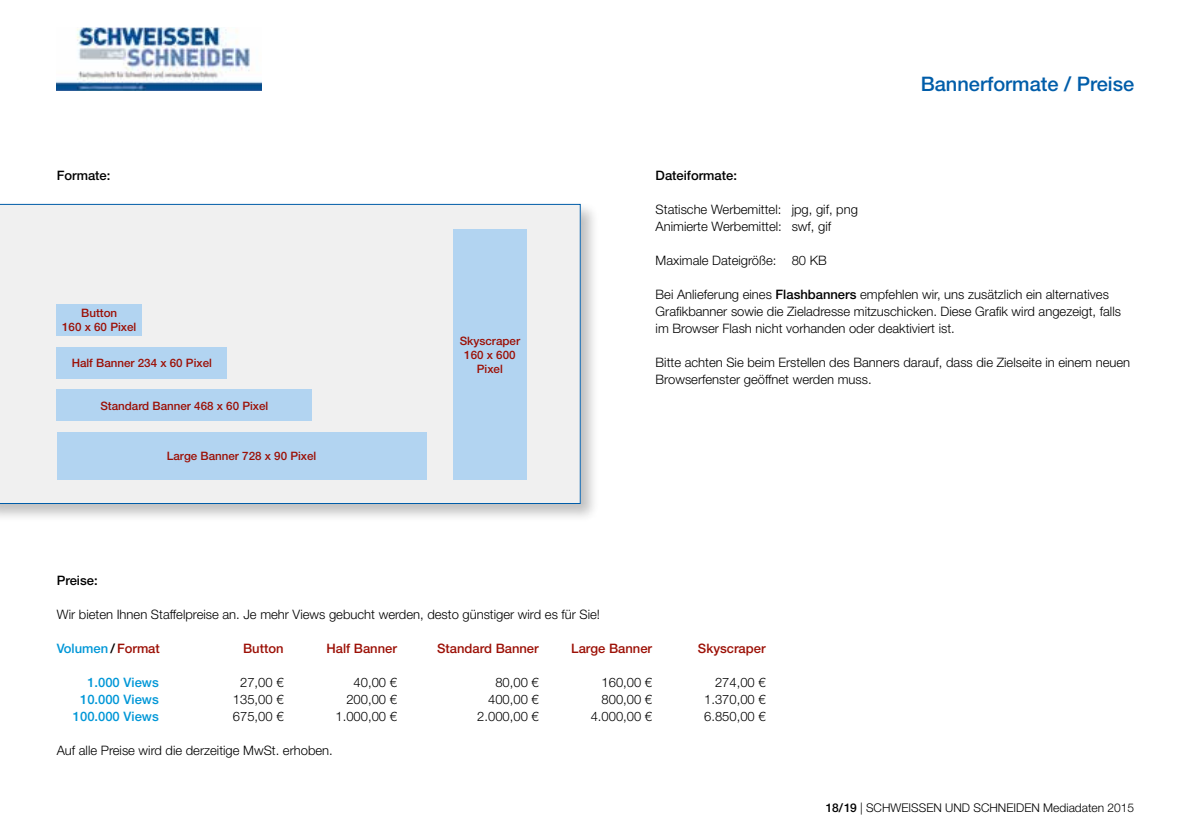
<style>
.page{position:relative;width:1191px;height:840px;background:#fff}
.page>*{position:absolute;margin:0;border:0;box-sizing:border-box;transform-origin:0 0}
.t1{font:500 20px "Helvetica Neue LT Std";color:#005da9}
.t2{font:300 13px/17px "Helvetica Neue LT Pro";color:#000}
.t3{font:500 13px "Helvetica Neue LT Std";color:#9c1006}
.t4{font:500 13px "Helvetica Neue LT Std";color:#0097d7}
.t5{font:500 13px "Helvetica Neue LT Std";color:#000}
.t6{font:300 12px "Helvetica Neue LT Pro";color:#000}
.t7{font:500 11.6px/14px "Helvetica Neue LT Std";color:#9c1006;text-align:center}
.s1{font-family:"Helvetica Neue LT Std";font-weight:500}
.s2{color:#000}
.s3{color:#9c1006}
</style>
<div class="page">
<div style="left:0;top:201px;width:599px;height:322px;background:#000;opacity:.25"></div>
<div style="left:0;top:204px;width:581px;height:299px;background:#f0f0f0"></div>
<div style="left:57px;top:304px;width:85px;height:32px;background:#b2d4f1"></div>
<div style="left:453px;top:229px;width:74px;height:250px;background:#b2d4f1"></div>
<div style="left:57px;top:432px;width:369px;height:47px;background:#b2d4f1"></div>
<div style="left:57px;top:389px;width:255px;height:32px;background:#b2d4f1"></div>
<div style="left:57px;top:346px;width:170px;height:32px;background:#b2d4f1"></div>
<img style="left:57px;top:28px;width:205px;height:63px">
<p class="t5" style="left:57px;top:167px;width:55px">Formate:</p>
<p class="t7" style="left:62px;top:306px;width:76px">Button<br>160 x 60 Pixel</p>
<p class="t7" style="left:72px;top:355px;width:142px">Half Banner 234 x 60 Pixel</p>
<p class="t7" style="left:100px;top:398px;width:169px">Standard Banner 468 x 60 Pixel</p>
<p class="t7" style="left:167px;top:448px;width:151px">Large Banner 728 x 90 Pixel</p>
<p class="t7" style="left:460px;top:333px;width:62px">Skyscraper<br>160 x 600<br>Pixel</p>
<h1 class="t1" style="left:920px;top:72px;width:215px">Bannerformate / Preise</h1>
<p class="t5" style="left:655px;top:167px;width:83px">Dateiformate:</p>
<p class="t2" style="left:655px;top:200px;width:204px">Statische Werbemittel: jpg, gif, png<br>Animierte Werbemittel: swf, gif</p>
<p class="t2" style="left:655px;top:251px;width:173px">Maximale Dateigröße: 80 KB</p>
<p class="t2" style="left:655px;top:285px;width:467px">Bei Anlieferung eines <span class="s1">Flashbanners</span> empfehlen wir, uns zusätzlich ein alternatives<br>Grafikbanner sowie die Zieladresse mitzuschicken. Diese Grafik wird angezeigt, falls im Browser Flash nicht vorhanden oder deaktiviert ist.</p>
<p class="t2" style="left:655px;top:353px;width:476px">Bitte achten Sie beim Erstellen des Banners darauf, dass die Zielseite in einem neuen<br>Browserfenster geöffnet werden muss.</p>
<p class="t5" style="left:57px;top:572px;width:42px">Preise:</p>
<p class="t2" style="left:57px;top:605px;width:545px">Wir bieten Ihnen Staffelpreise an. Je mehr Views gebucht werden, desto günstiger wird es für Sie!</p>
<p class="t4" style="left:57px;top:640px;width:105px">Volumen <span class="s2">/</span> <span class="s3">Format</span></p>
<p class="t3" style="left:243px;top:640px;width:42px">Button</p>
<p class="t3" style="left:326px;top:640px;width:72px">Half Banner</p>
<p class="t3" style="left:437px;top:640px;width:103px">Standard Banner</p>
<p class="t3" style="left:571px;top:640px;width:82px">Large Banner</p>
<p class="t3" style="left:698px;top:640px;width:69px">Skyscraper</p>
<p class="t4" style="left:87px;top:674px;width:73px">1.000 Views</p>
<p class="t2" style="left:240px;top:673px;width:45px">27,00 €</p>
<p class="t2" style="left:353px;top:673px;width:45px">40,00 €</p>
<p class="t2" style="left:495px;top:673px;width:45px">80,00 €</p>
<p class="t2" style="left:601px;top:673px;width:52px">160,00 €</p>
<p class="t2" style="left:715px;top:673px;width:52px">274,00 €</p>
<p class="t4" style="left:80px;top:691px;width:80px">10.000 Views</p>
<p class="t2" style="left:233px;top:690px;width:52px">135,00 €</p>
<p class="t2" style="left:346px;top:690px;width:52px">200,00 €</p>
<p class="t2" style="left:488px;top:690px;width:52px">400,00 €</p>
<p class="t2" style="left:601px;top:690px;width:52px">800,00 €</p>
<p class="t2" style="left:704px;top:690px;width:63px">1.370,00 €</p>
<p class="t4" style="left:73px;top:708px;width:87px">100.000 Views</p>
<p class="t2" style="left:233px;top:707px;width:52px">675,00 €</p>
<p class="t2" style="left:335px;top:707px;width:63px">1.000,00 €</p>
<p class="t2" style="left:477px;top:707px;width:63px">2.000,00 €</p>
<p class="t2" style="left:591px;top:707px;width:63px">4.000,00 €</p>
<p class="t2" style="left:704px;top:707px;width:63px">6.850,00 €</p>
<p class="t2" style="left:57px;top:741px;width:277px">Auf alle Preise wird die derzeitige MwSt. erhoben.</p>
<p class="t6" style="left:826px;top:799px;width:310px"><span class="s1">18/19</span> | SCHWEISSEN UND SCHNEIDEN Mediadaten 2015</p>
</div>
